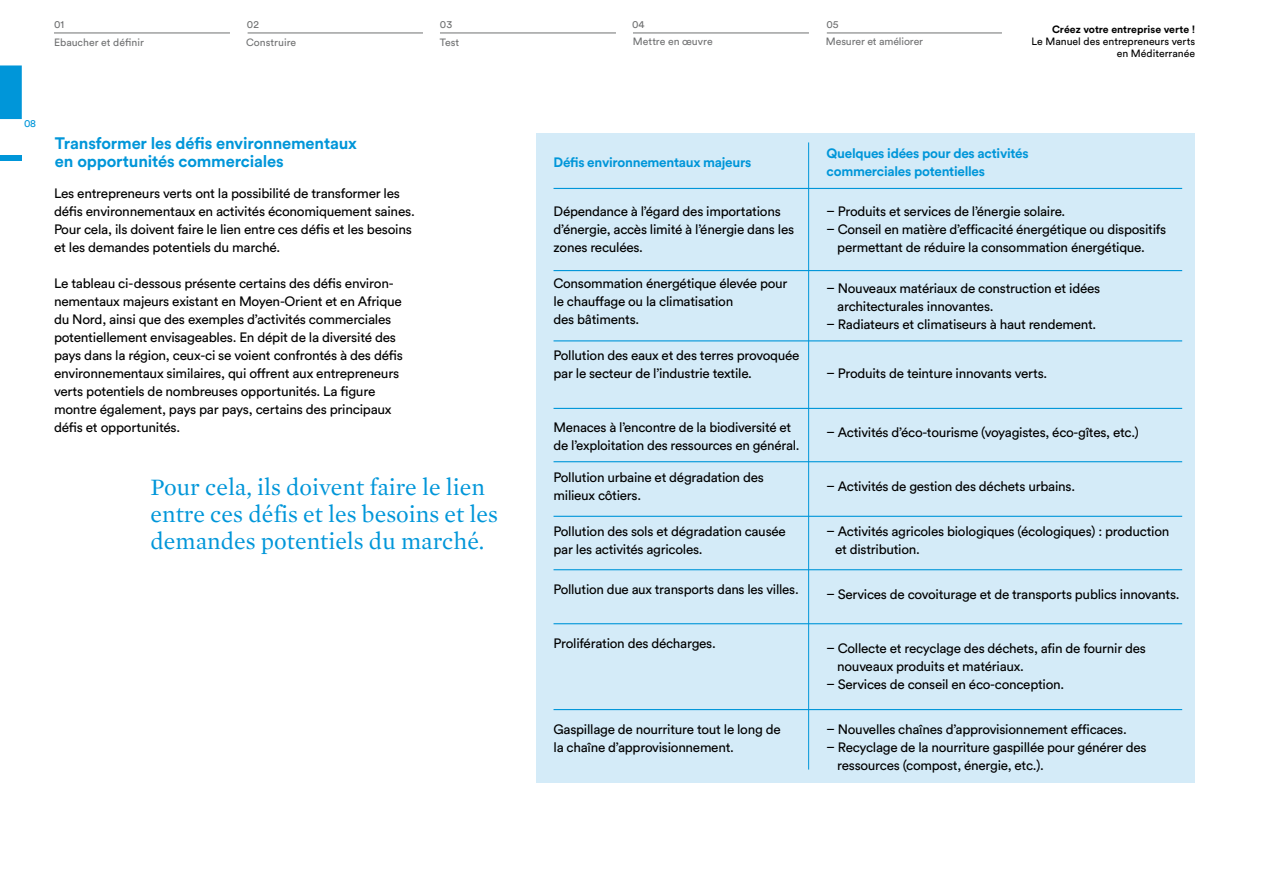
<style>
.page{position:relative;width:1263px;height:893px;background:#fff}
.page>*{position:absolute;margin:0;border:0;box-sizing:border-box;transform-origin:0 0}
.t1{font:24px/27px "Mercury Text G1";color:#0096d9}
.t2{font:700 16.5px/18px "Circular Std";letter-spacing:-.01em;color:#0096d9}
.t3{font:13.5px/18px "Circular Std";letter-spacing:-.02em;color:#000}
.t4{font:700 13.5px/18px "Circular Std";letter-spacing:-.02em;color:#0096d9}
.t5{font:10.5px "Circular Std";letter-spacing:-.005em;color:#707172}
.t6{font:10.5px/12px "Circular Std";color:#000;text-align:right}
.t7{font:700 10.5px "Circular Std";color:#000}
.t8{font:10.5px "Circular Std";color:#0096d9}
</style>
<div class="page">
<hr style="left:248px;top:33px;width:175px;height:1px;background:#707172">
<hr style="left:633px;top:33px;width:176px;height:1px;background:#707172">
<hr style="left:440px;top:33px;width:176px;height:1px;background:#707172">
<hr style="left:827px;top:33px;width:175px;height:1px;background:#707172">
<hr style="left:54px;top:33px;width:176px;height:1px;background:#707172">
<div style="left:0;top:155px;width:22px;height:6px;background:#0096d9"></div>
<div style="left:537px;top:134px;width:658px;height:649px;background:#d4ebf8"></div>
<hr style="left:553px;top:188px;width:629px;height:1px;background:#0096d9">
<hr style="left:553px;top:340px;width:629px;height:1px;background:#0096d9">
<hr style="left:553px;top:408px;width:629px;height:1px;background:#0096d9">
<hr style="left:553px;top:461px;width:629px;height:1px;background:#0096d9">
<hr style="left:553px;top:516px;width:629px;height:1px;background:#0096d9">
<hr style="left:553px;top:569px;width:629px;height:1px;background:#0096d9">
<hr style="left:553px;top:623px;width:629px;height:1px;background:#0096d9">
<hr style="left:553px;top:709px;width:629px;height:1px;background:#0096d9">
<hr style="left:553px;top:270px;width:629px;height:1px;background:#0096d9">
<hr style="left:808px;top:142px;width:1px;height:628px;background:#0096d9">
<svg style="left:0;top:65px;width:22px;height:54px"></svg>
<p class="t5" style="left:54px;top:17px;width:12px">01</p>
<p class="t5" style="left:54px;top:35px;width:91px">Ebaucher et définir</p>
<p class="t5" style="left:247px;top:17px;width:14px">02</p>
<p class="t5" style="left:440px;top:17px;width:14px">03</p>
<p class="t5" style="left:632px;top:18px;width:14px">04</p>
<p class="t5" style="left:826px;top:18px;width:14px">05</p>
<p class="t5" style="left:246px;top:35px;width:51px">Construire</p>
<p class="t5" style="left:440px;top:36px;width:21px">Test</p>
<p class="t5" style="left:633px;top:35px;width:81px">Mettre en œuvre</p>
<p class="t5" style="left:826px;top:35px;width:99px">Mesurer et améliorer</p>
<p class="t7" style="left:1052px;top:22px;width:145px">Créez votre entreprise verte !</p>
<p class="t6" style="left:1031px;top:35px;width:165px">Le Manuel des entrepreneurs verts en Méditerranée</p>
<p class="t8" style="left:24px;top:117px;width:14px">08</p>
<p class="t2" style="left:55px;top:133px;width:303px">Transformer les défis environnementaux en opportunités commerciales</p>
<p class="t3" style="left:54px;top:184px;width:362px">Les entrepreneurs verts ont la possibilité de transformer les défis environnementaux en activités économiquement saines.<br>Pour cela, ils doivent faire le lien entre ces défis et les besoins et les demandes potentiels du marché.</p>
<p class="t3" style="left:54px;top:274px;width:350px">Le tableau ci-dessous présente certains des défis environ&shy;nementaux majeurs existant en Moyen-Orient et en Afrique du Nord, ainsi que des exemples d’activités commerciales potentiellement envisageables. En dépit de la diversité des pays dans la région, ceux-ci se voient confrontés à des défis environnementaux similaires, qui offrent aux entrepreneurs verts potentiels de nombreuses opportunités. La figure montre également, pays par pays, certains des principaux défis et opportunités.</p>
<h1 class="t1" style="left:151px;top:474px;width:349px">Pour cela, ils doivent faire le lien entre ces défis et les besoins et les demandes potentiels du marché.</h1>
<p class="t4" style="left:554px;top:152px;width:199px">Défis environnementaux majeurs</p>
<p class="t4" style="left:827px;top:143px;width:204px">Quelques idées pour des activités commerciales potentielles</p>
<p class="t3" style="left:554px;top:202px;width:242px">Dépendance à l’égard des importations d’énergie, accès limité à l’énergie dans les zones reculées.</p>
<p class="t3" style="left:554px;top:274px;width:235px">Consommation énergétique élevée pour le chauffage ou la climatisation<br>des bâtiments.</p>
<p class="t3" style="left:554px;top:346px;width:247px">Pollution des eaux et des terres provoquée par le secteur de l’industrie textile.</p>
<p class="t3" style="left:827px;top:202px;width:240px">– Produits et services de l’énergie solaire.</p>
<p class="t3" style="left:837px;top:220px;width:331px;text-indent:-11px">– Conseil en matière d’efficacité énergétique ou dispositifs permettant de réduire la consommation énergétique.</p>
<p class="t3" style="left:837px;top:279px;width:264px;text-indent:-11px">– Nouveaux matériaux de construction et idées architecturales innovantes.</p>
<p class="t3" style="left:827px;top:315px;width:271px">– Radiateurs et climatiseurs à haut rendement.</p>
<p class="t3" style="left:827px;top:364px;width:222px">– Produits de teinture innovants verts.</p>
<p class="t3" style="left:554px;top:418px;width:248px">Menaces à l’encontre de la biodiversité et de l’exploitation des ressources en général.</p>
<p class="t3" style="left:554px;top:468px;width:212px">Pollution urbaine et dégradation des milieux côtiers.</p>
<p class="t3" style="left:554px;top:522px;width:234px">Pollution des sols et dégradation causée par les activités agricoles.</p>
<p class="t3" style="left:554px;top:580px;width:247px">Pollution due aux transports dans les villes.</p>
<p class="t3" style="left:554px;top:634px;width:164px">Prolifération des décharges.</p>
<p class="t3" style="left:554px;top:720px;width:229px">Gaspillage de nourriture tout le long de la chaîne d’approvisionnement.</p>
<p class="t3" style="left:827px;top:423px;width:314px">– Activités d’éco-tourisme (voyagistes, éco-gîtes, etc.)</p>
<p class="t3" style="left:827px;top:477px;width:250px">– Activités de gestion des déchets urbains.</p>
<p class="t3" style="left:835px;top:522px;width:336px;text-indent:-9px">– Activités agricoles biologiques (écologiques) : production et distribution.</p>
<p class="t3" style="left:827px;top:585px;width:354px">– Services de covoiturage et de transports publics innovants.</p>
<p class="t3" style="left:837px;top:639px;width:310px;text-indent:-11px">– Collecte et recyclage des déchets, afin de fournir des nouveaux produits et matériaux.</p>
<p class="t3" style="left:827px;top:675px;width:239px">– Services de conseil en éco-conception.</p>
<p class="t3" style="left:827px;top:720px;width:302px">– Nouvelles chaînes d’approvisionnement efficaces.</p>
<p class="t3" style="left:837px;top:738px;width:311px;text-indent:-11px">– Recyclage de la nourriture gaspillée pour générer des ressources (compost, énergie, etc.).</p>
</div>
